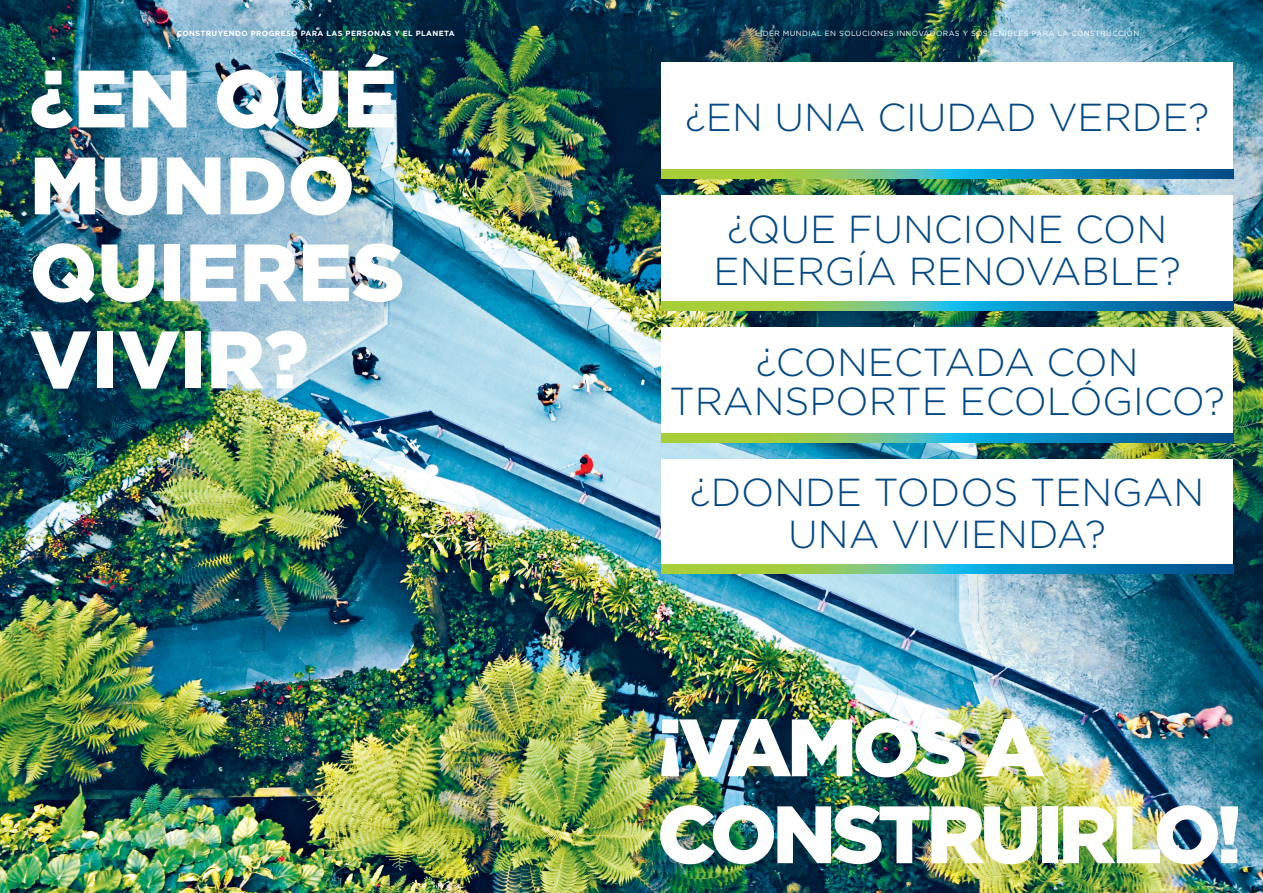
<style>
.page{position:relative;width:1263px;height:893px;background:#fff}
.page>*{position:absolute;margin:0;border:0;box-sizing:border-box;transform-origin:0 0}
.t1{font:900 81.15px/86.8px "Gotham";color:#fff}
.t2{font:900 81.15px/86.8px "Gotham";letter-spacing:-.06em;color:#fff}
.t3{font:300 39px/42px "Gotham";color:#004884;text-align:center}
.t4{font:7.5px "Gotham";letter-spacing:.05em;color:#fff}
.t5{font:700 7.5px "Gotham";letter-spacing:.05em;color:#fff}
</style>
<div class="page">
<img style="left:0;top:0;width:1263px;height:893px">
<div style="left:661px;top:63px;width:572px;height:106px;background:#fff"></div>
<div style="left:661px;top:327px;width:572px;height:106px;background:#fff"></div>
<div style="left:661px;top:195px;width:572px;height:106px;background:#fff"></div>
<div style="left:661px;top:459px;width:572px;height:106px;background:#fff"></div>
<div style="left:0;top:0;width:458px;height:446px;background:#004884;opacity:.25"></div>
<svg style="left:661px;top:433px;width:572px;height:9px;background:#49a58e"></svg>
<svg style="left:661px;top:565px;width:572px;height:9px;background:#49a58e"></svg>
<svg style="left:661px;top:301px;width:572px;height:9px;background:#49a58e"></svg>
<svg style="left:661px;top:169px;width:572px;height:9px;background:#49a58e"></svg>
<p class="t5" style="left:177px;top:28px;width:280px">CONSTRUYENDO PROGRESO PARA LAS PERSONAS Y EL PLANETA</p>
<p class="t4" style="left:755px;top:28px;width:385px">LÍDER MUNDIAL EN SOLUCIONES INNOVADORAS Y SOSTENIBLES PARA LA CONSTRUCCIÓN</p>
<h1 class="t1" style="left:30px;top:54px;width:377px">¿EN QUÉ<br>MUNDO<br>QUIERES<br>VIVIR?</h1>
<p class="t3" style="left:685px;top:96px;width:526px">¿EN UNA CIUDAD VERDE?</p>
<p class="t3" style="left:714px;top:207px;width:469px">¿QUE FUNCIONE CON<br>ENERGÍA RENOVABLE?</p>
<p class="t3" style="left:669px;top:342px;width:557px;line-height:39px">¿CONECTADA CON<br>TRANSPORTE ECOLÓGICO?</p>
<p class="t3" style="left:690px;top:470px;width:516px">¿DONDE TODOS TENGAN<br>UNA VIVIENDA?</p>
<h1 class="t2" style="left:657px;top:703px;width:587px">¡VAMOS A<br>CONSTRUIRLO!</h1>
</div>
